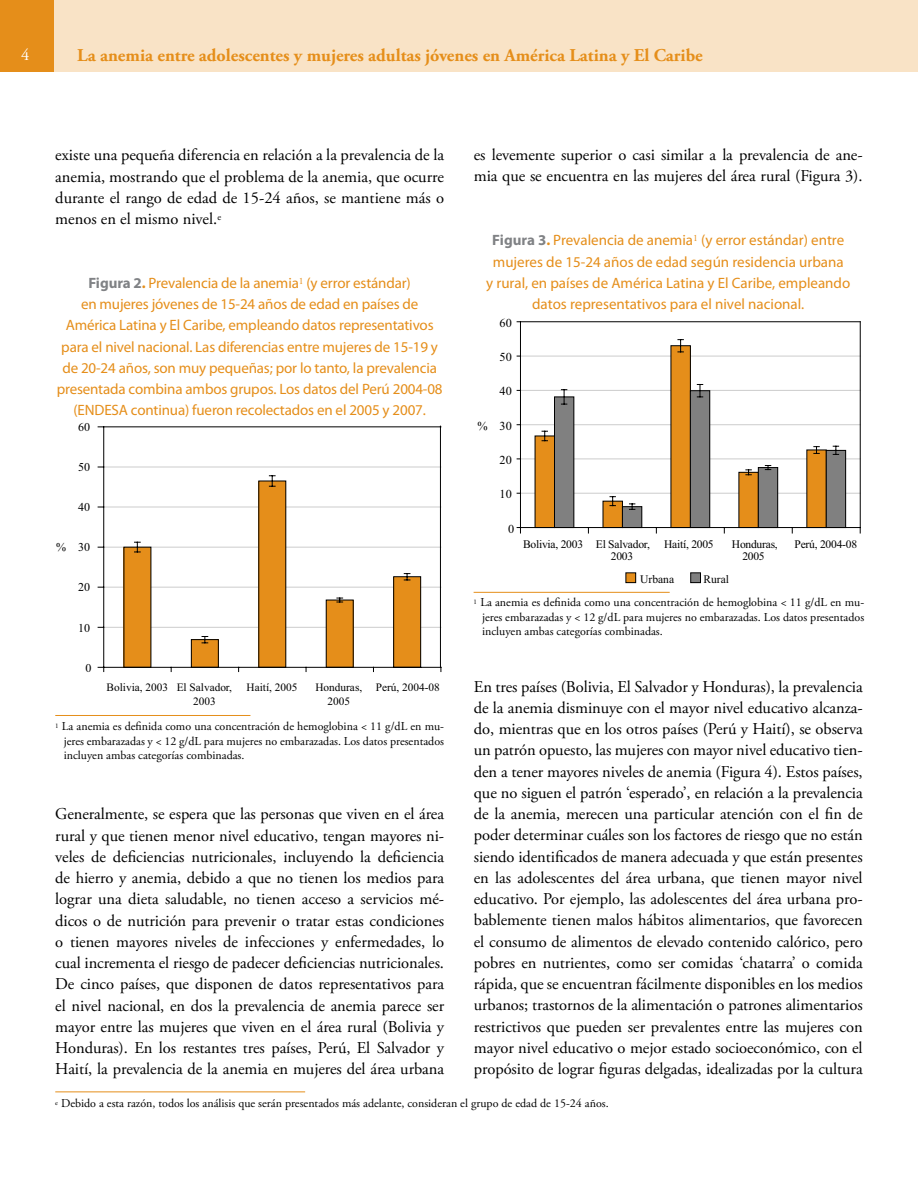
<style>
.page{position:relative;width:918px;height:1188px;background:#fff}
.page>*{position:absolute;margin:0;border:0;box-sizing:border-box;transform-origin:0 0}
.t1{font:700 18px "Adobe Garamond Pro";color:#e58e1a}
.t2{font:16.5px/21.3px "Adobe Garamond Pro";letter-spacing:-.005em;color:#000;text-align:justify}
.t3{font:16.5px "Adobe Garamond Pro";color:#fff}
.t4{font:15px/21.3px "Myriad Pro";letter-spacing:-.01em;color:#e58e1a;text-align:center}
.t5{font:12.3px "Times New Roman";color:#000}
.t6{font:12px/14.4px "Adobe Garamond Pro";color:#000;text-align:justify}
.t7{font:12px "Times New Roman";color:#000}
.t8{font:11.55px/12px "Times New Roman";letter-spacing:-.02em;color:#000}
.t9{font:11.25px/13.5px "Times New Roman";color:#000}
.s1{font-weight:700;color:#808285}
.s2{font-weight:700}
</style>
<div class="page">
<div style="left:0;top:0;width:918px;height:71px;background:#e58e1a"></div>
<div style="left:54px;top:0;width:864px;height:71px;background:#f9e3c6"></div>
<hr style="left:474px;top:592px;width:196px;height:1px;background:#e58e1a">
<div style="left:626px;top:573px;width:10px;height:10px;background:#e58e1a"></div>
<div style="left:626px;top:573px;width:10px;height:10px;border:1px solid #000"></div>
<div style="left:691px;top:573px;width:9px;height:10px;background:#808080"></div>
<div style="left:691px;top:573px;width:10px;height:10px;border:1px solid #000"></div>
<hr style="left:860px;top:322px;width:1px;height:206px;background:#000">
<svg style="left:517px;top:321px;width:343px;height:212px"></svg>
<hr style="left:55px;top:715px;width:195px;height:1px;background:#e58e1a">
<hr style="left:440px;top:426px;width:1px;height:241px;background:#000">
<svg style="left:98px;top:427px;width:343px;height:245px"></svg>
<hr style="left:55px;top:1092px;width:250px;height:1px;background:#e58e1a">
<p class="t3" style="left:21px;top:45px;width:10px">4</p>
<p class="t1" style="left:77px;top:45px;width:627px">La anemia entre adolescentes y mujeres adultas jóvenes en América Latina y El Caribe</p>
<p class="t2" style="left:55px;top:145px;width:390px">existe una pequeña diferencia en relación a la prevalencia de la anemia, mostrando que el problema de la anemia, que ocurre durante el rango de edad de 15-24 años, se mantiene más o menos en el mismo nivel.<sup>e</sup></p>
<p class="t4" style="left:57px;top:272px;width:387px"><span class="s1">Figura 2</span><span class="s2">.</span> Prevalencia de la anemia<sup>1</sup> (y error estándar)<br>en mujeres jóvenes de 15-24 años de edad en países de América Latina y El Caribe, empleando datos representativos para el nivel nacional. Las diferencias entre mujeres de 15-19 y de 20-24 años, son muy pequeñas; por lo tanto, la prevalencia presentada combina ambos grupos. Los datos del Perú 2004-08 (ENDESA continua) fueron recolectados en el 2005 y 2007.</p>
<p class="t7" style="left:78px;top:420px;width:14px">60</p>
<p class="t7" style="left:78px;top:460px;width:14px">50</p>
<p class="t7" style="left:78px;top:500px;width:14px">40</p>
<p class="t7" style="left:56px;top:540px;width:12px">%</p>
<p class="t7" style="left:78px;top:540px;width:14px">30</p>
<p class="t7" style="left:78px;top:580px;width:14px">20</p>
<p class="t7" style="left:78px;top:621px;width:14px">10</p>
<p class="t7" style="left:85px;top:661px;width:8px">0</p>
<p class="t9" style="left:193px;top:681px;width:41px;text-indent:-87px">Bolivia, 2003 El Salvador,<br>2003</p>
<p class="t9" style="left:247px;top:681px;width:52px">Haití, 2005</p>
<p class="t9" style="left:315px;top:681px;width:48px;text-align:center">Honduras,<br>2005</p>
<p class="t9" style="left:376px;top:681px;width:66px">Perú, 2004-08</p>
<p class="t6" style="left:64px;top:720px;width:382px;text-indent:-9px"><sup>1</sup> La anemia es definida como una concentración de hemoglobina &lt; 11 g/dL en mu&shy;jeres embarazadas y &lt; 12 g/dL para mujeres no embarazadas. Los datos presentados incluyen ambas categorías combinadas.</p>
<p class="t2" style="left:55px;top:804px;width:390px">Generalmente, se espera que las personas que viven en el área rural y que tienen menor nivel educativo, tengan mayores ni&shy;veles de deficiencias nutricionales, incluyendo la deficiencia de hierro y anemia, debido a que no tienen los medios para lograr una dieta saludable, no tienen acceso a servicios mé&shy;dicos o de nutrición para prevenir o tratar estas condiciones o tienen mayores niveles de infecciones y enfermedades, lo cual incrementa el riesgo de padecer deficiencias nutricionales.<br>De cinco países, que disponen de datos representativos para el nivel nacional, en dos la prevalencia de anemia parece ser mayor entre las mujeres que viven en el área rural (Bolivia y Honduras). En los restantes tres países, Perú, El Salvador y Haití, la prevalencia de la anemia en mujeres del área urbana</p>
<p class="t2" style="left:474px;top:145px;width:390px">es levemente superior o casi similar a la prevalencia de ane&shy;mia que se encuentra en las mujeres del área rural (Figura 3).</p>
<p class="t4" style="left:486px;top:229px;width:366px"><span class="s1">Figura 3</span><span class="s2">.</span> Prevalencia de anemia<sup>1</sup> (y error estándar) entre mujeres de 15-24 años de edad según residencia urbana<br>y rural, en países de América Latina y El Caribe, empleando datos representativos para el nivel nacional.</p>
<p class="t5" style="left:500px;top:316px;width:14px">60</p>
<p class="t5" style="left:500px;top:350px;width:14px">50</p>
<p class="t5" style="left:477px;top:418px;width:12px">%</p>
<p class="t5" style="left:500px;top:384px;width:14px">40</p>
<p class="t5" style="left:500px;top:419px;width:14px">30</p>
<p class="t5" style="left:500px;top:453px;width:14px">20</p>
<p class="t5" style="left:500px;top:487px;width:14px">10</p>
<p class="t5" style="left:508px;top:521px;width:8px">0</p>
<p class="t8" style="left:611px;top:538px;width:41px;text-indent:-88px">Bolivia, 2003 El Salvador,<br>2003</p>
<p class="t8" style="left:664px;top:538px;width:51px">Haití, 2005</p>
<p class="t8" style="left:732px;top:538px;width:47px;text-align:center">Honduras,<br>2005</p>
<p class="t8" style="left:795px;top:538px;width:64px">Perú, 2004-08</p>
<p class="t8" style="left:640px;top:573px;width:35px">Urbana</p>
<p class="t8" style="left:704px;top:573px;width:27px">Rural</p>
<p class="t6" style="left:482px;top:596px;width:384px;text-indent:-9px"><sup>1</sup> La anemia es definida como una concentración de hemoglobina &lt; 11 g/dL en mu&shy;jeres embarazadas y &lt; 12 g/dL para mujeres no embarazadas. Los datos presentados incluyen ambas categorías combinadas.</p>
<p class="t2" style="left:474px;top:676px;width:390px">En tres países (Bolivia, El Salvador y Honduras), la prevalencia de la anemia disminuye con el mayor nivel educativo alcanza&shy;do, mientras que en los otros países (Perú y Haití), se observa un patrón opuesto, las mujeres con mayor nivel educativo tien&shy;den a tener mayores niveles de anemia (Figura 4). Estos países, que no siguen el patrón ‘esperado’, en relación a la prevalencia de la anemia, merecen una particular atención con el fin de poder determinar cuáles son los factores de riesgo que no están siendo identificados de manera adecuada y que están presentes en las adolescentes del área urbana, que tienen mayor nivel educativo. Por ejemplo, las adolescentes del área urbana pro&shy;bablemente tienen malos hábitos alimentarios, que favorecen el consumo de alimentos de elevado contenido calórico, pero pobres en nutrientes, como ser comidas ‘chatarra’ o comida rápida, que se encuentran fácilmente disponibles en los medios urbanos; trastornos de la alimentación o patrones alimentarios restrictivos que pueden ser prevalentes entre las mujeres con mayor nivel educativo o mejor estado socioeconómico, con el propósito de lograr figuras delgadas, idealizadas por la cultura</p>
<p class="t6" style="left:55px;top:1097px;width:555px"><sup>e</sup> Debido a esta razón, todos los análisis que serán presentados más adelante, consideran el grupo de edad de 15-24 años.</p>
</div>
